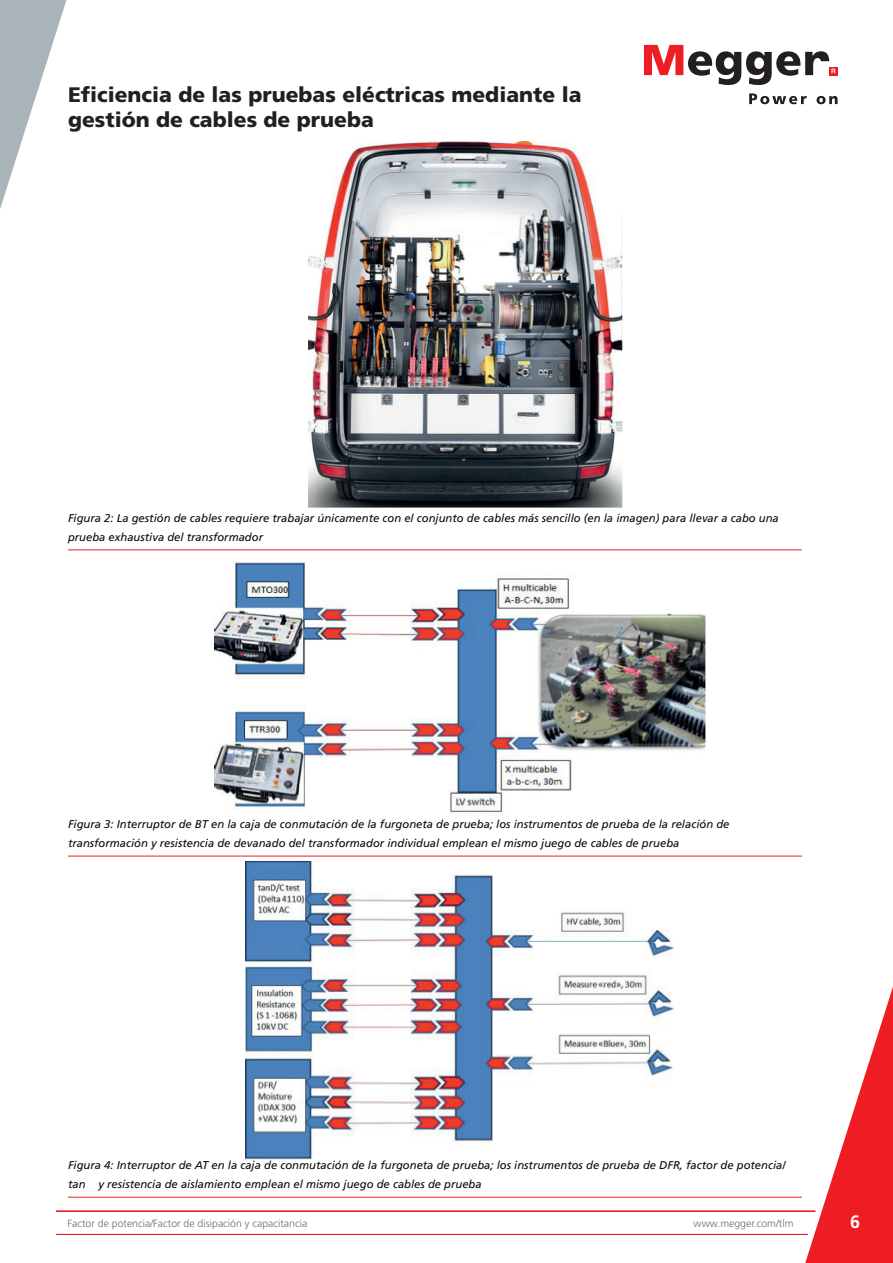
<style>
.page{position:relative;width:893px;height:1263px;background:#fff}
.page>*{position:absolute;margin:0;border:0;box-sizing:border-box;transform-origin:0 0}
.t1{font:900 21px/25.2px "Frutiger";color:#231f20}
.t2{font:700 18px "Frutiger LT Std";color:#fff}
.t3{font:italic 11.25px/19.5px "Frutiger LT Std";color:#0c0806}
.t4{font:300 10.5px "Frutiger LT Std";color:#6c6d70}
</style>
<div class="page">
<svg style="left:802px;top:987px;width:91px;height:276px"></svg>
<hr style="left:56px;top:1211px;width:759px;height:1px;background:#ee1d23">
<hr style="left:56px;top:1234px;width:752px;height:1px;background:#ee1d23">
<svg style="left:0;top:0;width:67px;height:209px"></svg>
<svg style="left:835px;top:67px;width:2px;height:8px"></svg>
<svg style="left:644px;top:45px;width:191px;height:40px"></svg>
<svg style="left:749px;top:93px;width:58px;height:11px"></svg>
<svg style="left:816px;top:96px;width:21px;height:8px"></svg>
<img style="left:215px;top:561px;width:491px;height:253px">
<hr style="left:68px;top:856px;width:734px;height:1px;background:#ee1d23">
<img style="left:245px;top:862px;width:429px;height:298px">
<hr style="left:68px;top:1197px;width:734px;height:1px;background:#ee1d23">
<img style="left:308px;top:142px;width:314px;height:365px">
<hr style="left:68px;top:550px;width:734px;height:1px;background:#ee1d23">
<h1 class="t1" style="left:68px;top:82px;width:515px">Eficiencia de las pruebas eléctricas mediante la gestión de cables de prueba</h1>
<p class="t3" style="left:68px;top:508px;width:712px">Figura 2: La gestión de cables requiere trabajar únicamente con el conjunto de cables más sencillo (en la imagen) para llevar a cabo una prueba exhaustiva del transformador</p>
<p class="t3" style="left:68px;top:814px;width:663px">Figura 3: Interruptor de BT en la caja de conmutación de la furgoneta de prueba; los instrumentos de prueba de la relación de transformación y resistencia de devanado del transformador individual emplean el mismo juego de cables de prueba</p>
<p class="t3" style="left:68px;top:1155px;width:719px">Figura 4: Interruptor de AT en la caja de conmutación de la furgoneta de prueba; los instrumentos de prueba de DFR, factor de potencia/ tan δ y resistencia de aislamiento emplean el mismo juego de cables de prueba</p>
<p class="t4" style="left:67px;top:1217px;width:241px">Factor de potencia/Factor de disipación y capacitancia</p>
<p class="t4" style="left:694px;top:1217px;width:101px">www.megger.com/tlm</p>
<h2 class="t2" style="left:850px;top:1211px;width:12px">6</h2>
</div>
